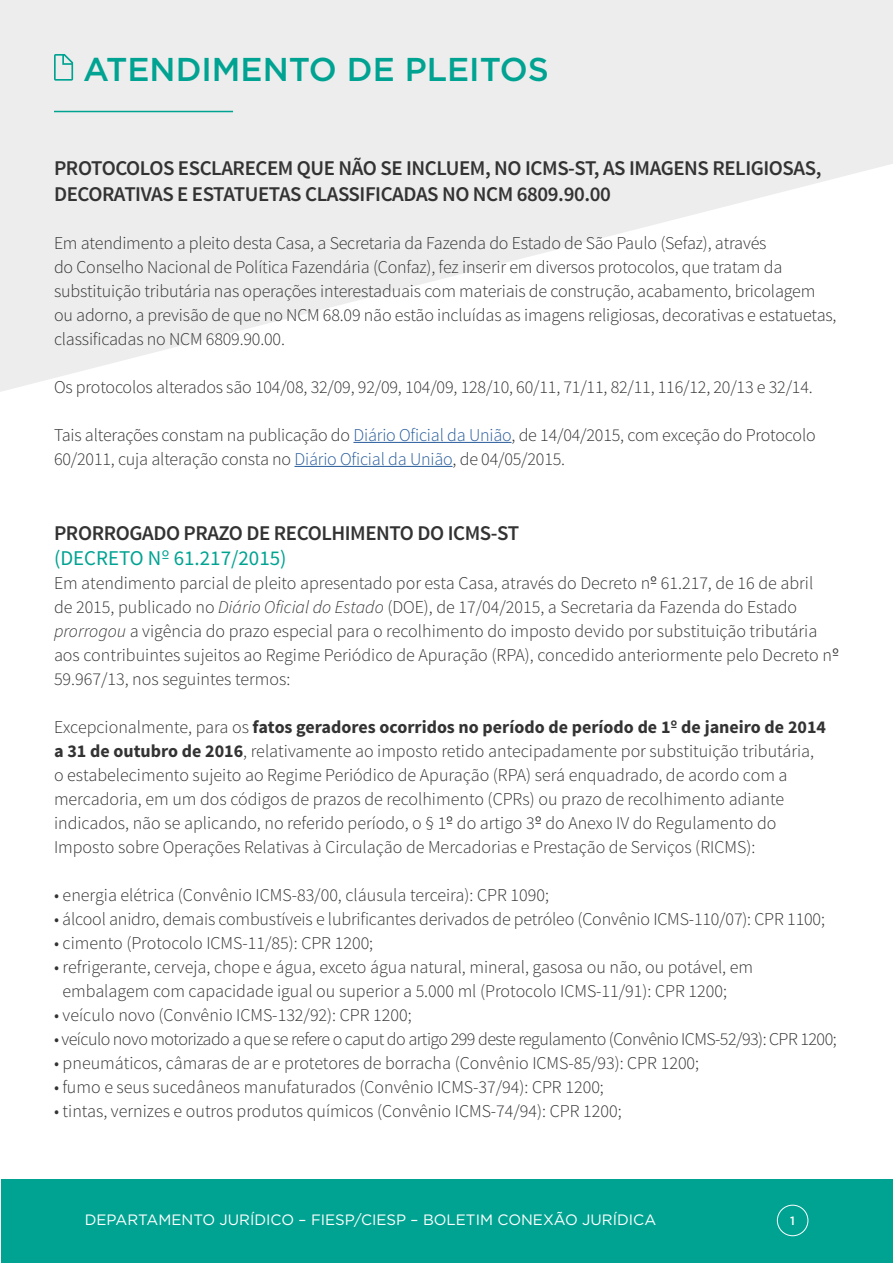
<style>
.page{position:relative;width:893px;height:1263px;background:#fff}
.page>*{position:absolute;margin:0;border:0;box-sizing:border-box;transform-origin:0 0}
.t1{font:500 33px "Gotham";color:#00a392}
.t2{font:600 21px/25.2px "Source Sans Pro";letter-spacing:-.02em;color:#333}
.t3{font:300 18px/24px "Source Sans Pro";letter-spacing:-.01em;color:#333}
.t4{font:300 18px "Source Sans Pro";letter-spacing:-.03em;color:#333}
.t5{font:15px "Gotham";color:#fff}
.t6{font:500 12px "Gotham";color:#fff}
.s1{color:#275b9b}
.s2{font-weight:400;color:#00a392}
.s3{font-family:"Gotham";font-weight:400;color:#00a392}
.s4{font-family:"Gotham";font-weight:400}
.s5{font-style:italic}
.s6{font-weight:700}
.s7{font-family:"Gotham";font-weight:700}
</style>
<div class="page">
<div style="left:1px;top:1179px;width:891px;height:83px;background:#00a392"></div>
<div style="left:777px;top:1205px;width:31px;height:31px;border:1px solid #fff;border-radius:50%"></div>
<svg style="left:0;top:0;width:893px;height:392px;fill:#ededed"></svg>
<hr style="left:54px;top:111px;width:179px;height:1px;background:#00a392">
<svg style="left:54px;top:54px;width:19px;height:27px"></svg>
<hr style="left:353px;top:442px;width:158px;height:1px;background:#275b9b">
<hr style="left:294px;top:466px;width:159px;height:1px;background:#275b9b">
<h1 class="t1" style="left:83px;top:47px;width:467px">ATENDIMENTO DE PLEITOS</h1>
<p class="t2" style="left:54px;top:156px;width:769px">PROTOCOLOS ESCLARECEM QUE NÃO SE INCLUEM, NO ICMS-ST, AS IMAGENS RELIGIOSAS,<br>DECORATIVAS E ESTATUETAS CLASSIFICADAS NO NCM 6809.90.00</p>
<p class="t3" style="left:54px;top:231px;width:784px">Em atendimento a pleito desta Casa, a Secretaria da Fazenda do Estado de São Paulo (Sefaz), através<br>do Conselho Nacional de Política Fazendária (Confaz), fez inserir em diversos protocolos, que tratam da substituição tributária nas operações interestaduais com materiais de construção, acabamento, bricolagem ou adorno, a previsão de que no NCM 68.09 não estão incluídas as imagens religiosas, decorativas e estatuetas, classificadas no NCM 6809.90.00.</p>
<p class="t3" style="left:54px;top:375px;width:760px">Os protocolos alterados são 104/08, 32/09, 92/09, 104/09, 128/10, 60/11, 71/11, 82/11, 116/12, 20/13 e 32/14.</p>
<p class="t3" style="left:54px;top:423px;width:763px">Tais alterações constam na publicação do <span class="s1">Diário Oficial da União</span>, de 14/04/2015, com exceção do Protocolo<br>60/2011, cuja alteração consta no <span class="s1">Diário Oficial da União</span>, de 04/05/2015.</p>
<p class="t2" style="left:54px;top:521px;width:467px">PRORROGADO PRAZO DE RECOLHIMENTO DO ICMS-ST <span class="s2">(DECRETO N</span><span class="s3">º</span> <span class="s2">61.217/2015)</span></p>
<p class="t3" style="left:54px;top:571px;width:786px">Em atendimento parcial de pleito apresentado por esta Casa, através do Decreto n<span class="s4">º</span> 61.217, de 16 de abril<br>de 2015, publicado no <span class="s5">Diário Oficial do Estado</span> (DOE), de 17/04/2015, a Secretaria da Fazenda do Estado <span class="s5">prorrogou</span> a vigência do prazo especial para o recolhimento do imposto devido por substituição tributária aos contribuintes sujeitos ao Regime Periódico de Apuração (RPA), concedido anteriormente pelo Decreto n<span class="s4">º </span>59.967/13, nos seguintes termos:</p>
<p class="t3" style="left:54px;top:715px;width:773px">Excepcionalmente, para os <span class="s6">fatos geradores ocorridos no período de período de 1</span><span class="s7">º</span> <span class="s6">de janeiro de 2014 a 31 de outubro de 2016</span>, relativamente ao imposto retido antecipadamente por substituição tributária, o estabelecimento sujeito ao Regime Periódico de Apuração (RPA) será enquadrado, de acordo com a mercadoria, em um dos códigos de prazos de recolhimento (CPRs) ou prazo de recolhimento adiante indicados, não se aplicando, no referido período, o § 1<span class="s4">º</span> do artigo 3<span class="s4">º</span> do Anexo IV do Regulamento do Imposto sobre Operações Relativas à Circulação de Mercadorias e Prestação de Serviços (RICMS):</p>
<p class="t3" style="left:54px;top:883px;width:496px">• energia elétrica (Convênio ICMS-83/00, cláusula terceira): CPR 1090;</p>
<p class="t3" style="left:54px;top:907px;width:772px">• álcool anidro, demais combustíveis e lubrificantes derivados de petróleo (Convênio ICMS-110/07): CPR 1100;</p>
<p class="t3" style="left:54px;top:931px;width:321px">• cimento (Protocolo ICMS-11/85): CPR 1200;</p>
<p class="t3" style="left:62px;top:955px;width:692px;text-indent:-8px">• refrigerante, cerveja, chope e água, exceto água natural, mineral, gasosa ou não, ou potável, em embalagem com capacidade igual ou superior a 5.000 ml (Protocolo ICMS-11/91): CPR 1200;</p>
<p class="t3" style="left:54px;top:1003px;width:359px">• veículo novo (Convênio ICMS-132/92): CPR 1200;</p>
<p class="t4" style="left:54px;top:1028px;width:784px">• veículo novo motorizado a que se refere o caput do artigo 299 deste regulamento (Convênio ICMS-52/93): CPR 1200;</p>
<p class="t3" style="left:54px;top:1051px;width:647px">• pneumáticos, câmaras de ar e protetores de borracha (Convênio ICMS-85/93): CPR 1200;</p>
<p class="t3" style="left:54px;top:1075px;width:551px">• fumo e seus sucedâneos manufaturados (Convênio ICMS-37/94): CPR 1200;</p>
<p class="t3" style="left:54px;top:1099px;width:569px">• tintas, vernizes e outros produtos químicos (Convênio ICMS-74/94): CPR 1200;</p>
<p class="t5" style="left:85px;top:1210px;width:573px">DEPARTAMENTO JURÍDICO – FIESP/CIESP – BOLETIM CONEXÃO JURÍDICA</p>
<p class="t6" style="left:790px;top:1213px;width:6px">1</p>
</div>
